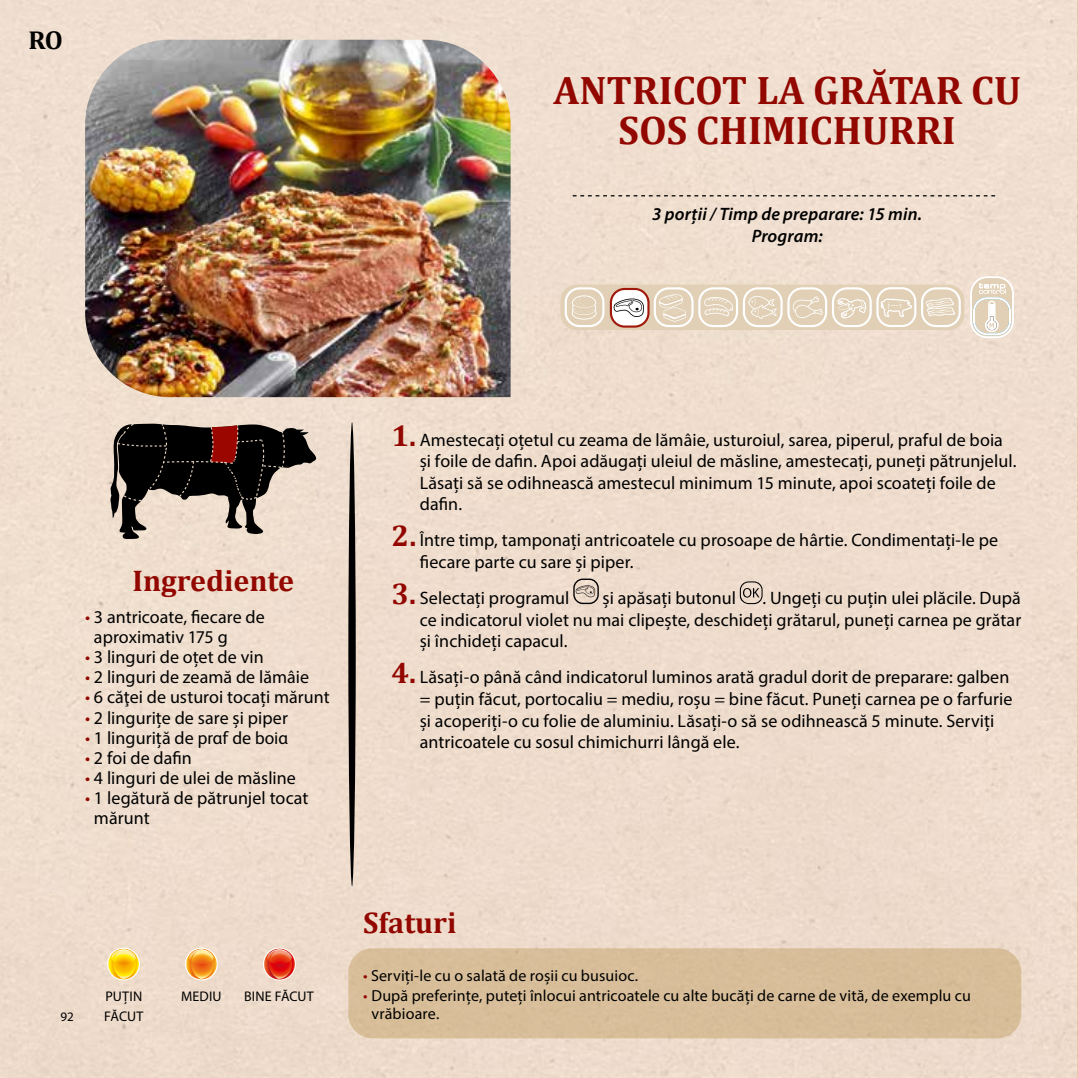
<style>
.page{position:relative;width:1078px;height:1078px;background:#fff}
.page>*{position:absolute;margin:0;border:0;box-sizing:border-box;transform-origin:0 0}
.t1{font:700 40px/40px "Cambria";color:#920700;text-align:center}
.t2{font:700 30px "Cambria";color:#920700}
.t3{font:700 26px "Cambria";color:#000}
.t4{font:18px/21.6px "Myriad Pro";letter-spacing:.005em;color:#000}
.t5{font:italic 600 18px/21.6px "Myriad Pro";letter-spacing:.01em;color:#000;text-align:center}
.t6{font:16px/18px "Myriad Pro";letter-spacing:.01em;color:#000}
.t7{font:14px/20px "Myriad Pro";letter-spacing:.015em;color:#000}
.t8{font:13px "Myriad Pro";color:#000}
.s1{color:#920700}
.s2{font-family:"FS Albert JPM"}
.s3{font-family:"Cambria";font-weight:700;font-size:30px;color:#920700}
</style>
<div class="page">
<div style="left:0;top:0;width:1078px;height:1077px;background:#efddcd"></div>
<div style="left:560px;top:284px;width:404px;height:46px;background:#e1d0b5;border-radius:16px"></div>
<svg style="left:969px;top:276px;width:44px;height:62px"></svg>
<div style="left:348px;top:422px;width:7px;height:464px;background:#000;border-radius:50%"></div>
<svg style="left:572px;top:195px;width:422px;height:1px"></svg>
<svg style="left:107px;top:947px;width:33px;height:33px"></svg>
<svg style="left:108px;top:948px;width:31px;height:31px"></svg>
<svg style="left:185px;top:947px;width:33px;height:33px"></svg>
<svg style="left:186px;top:948px;width:31px;height:31px"></svg>
<svg style="left:186px;top:948px;width:30px;height:30px"></svg>
<svg style="left:263px;top:947px;width:33px;height:33px"></svg>
<svg style="left:264px;top:948px;width:31px;height:31px"></svg>
<div style="left:348px;top:948px;width:672px;height:90px;background:#d7be99;border-radius:24px"></div>
<svg style="left:573px;top:578px;width:25px;height:26px"></svg>
<svg style="left:739px;top:581px;width:23px;height:23px"></svg>
<svg style="left:564px;top:286px;width:396px;height:44px"></svg>
<svg style="left:110px;top:422px;width:206px;height:117px;background:#70635b"></svg>
<img style="left:85px;top:40px;width:425px;height:357px">
<h3 class="t3" style="left:28px;top:21px;width:36px">RO</h3>
<h1 class="t1" style="left:553px;top:69px;width:469px">ANTRICOT LA GRĂTAR CU<br>SOS CHIMICHURRI</h1>
<p class="t5" style="left:652px;top:203px;width:271px">3 porții / Timp de preparare: 15 min.<br>Program:</p>
<h2 class="t2" style="left:132px;top:559px;width:163px">Ingrediente</h2>
<p class="t4" style="left:94px;top:607px;width:172px;line-height:20px;text-indent:-9px"><span class="s1">•</span> 3 antricoate, fiecare de aproximativ 175 g</p>
<p class="t4" style="left:85px;top:646px;width:180px"><span class="s1">•</span> 3 linguri de oțet de vin</p>
<p class="t4" style="left:85px;top:666px;width:225px"><span class="s1">•</span> 2 linguri de zeamă de lămâie</p>
<p class="t4" style="left:85px;top:686px;width:246px"><span class="s1">•</span> 6 căţei de usturoi tocați mărunt</p>
<p class="t4" style="left:85px;top:706px;width:204px"><span class="s1">•</span> 2 lingurițe de sare și piper</p>
<p class="t4" style="left:85px;top:726px;width:204px"><span class="s1">•</span> 1 linguriță de <span class="s2">praf de boia</span></p>
<p class="t4" style="left:85px;top:746px;width:108px"><span class="s1">•</span> 2 foi de dafin</p>
<p class="t4" style="left:85px;top:766px;width:212px"><span class="s1">•</span> 4 linguri de ulei de măsline</p>
<p class="t4" style="left:94px;top:787px;width:216px;line-height:20px;text-indent:-9px"><span class="s1">•</span> 1 legătură de pătrunjel tocat mărunt</p>
<p class="t4" style="left:420px;top:428px;width:598px;text-indent:-28px"><span class="s3">1.</span> Amestecați oțetul cu zeama de lămâie, usturoiul, sarea, piperul, praful de boia și foile de dafin. Apoi adăugați uleiul de măsline, amestecați, puneți pătrunjelul.<br>Lăsați să se odihnească amestecul minimum 15 minute, apoi scoateți foile de dafin.</p>
<p class="t4" style="left:420px;top:529px;width:579px;text-indent:-28px"><span class="s3">2.</span> Între timp, tamponați antricoatele cu prosoape de hârtie. Condimentați-le pe fiecare parte cu sare și piper.</p>
<p class="t4" style="left:391px;top:587px;width:179px"><span class="s3">3.</span> Selectați programul</p>
<p class="t4" style="left:602px;top:587px;width:135px">și apăsați butonul</p>
<p class="t4" style="left:420px;top:587px;width:602px;text-align:justify;text-indent:342px">. Ungeți cu puțin ulei plăcile. După ce indicatorul violet nu mai clipește, deschideți grătarul, puneți carnea pe grătar și închideți capacul.</p>
<p class="t4" style="left:420px;top:666px;width:594px;text-indent:-28px"><span class="s3">4.</span> Lăsați-o până când indicatorul luminos arată gradul dorit de preparare: galben = puțin făcut, portocaliu = mediu, roșu = bine făcut. Puneți carnea pe o farfurie și acoperiți-o cu folie de aluminiu. Lăsați-o să se odihnească 5 minute. Serviți antricoatele cu sosul chimichurri lângă ele.</p>
<p class="t8" style="left:60px;top:1008px;width:15px">92</p>
<p class="t7" style="left:104px;top:986px;width:41px">PUȚIN<br>FĂCUT</p>
<p class="t7" style="left:181px;top:986px;width:42px">MEDIU</p>
<p class="t7" style="left:244px;top:986px;width:71px">BINE FĂCUT</p>
<h2 class="t2" style="left:363px;top:901px;width:95px">Sfaturi</h2>
<p class="t6" style="left:363px;top:966px;width:276px"><span class="s1">•</span> Serviți-le cu o salată de roșii cu busuioc.</p>
<p class="t6" style="left:371px;top:986px;width:600px;text-indent:-8px"><span class="s1">•</span> După preferințe, puteți înlocui antricoatele cu alte bucăți de carne de vită, de exemplu cu vrăbioare.</p>
</div>
